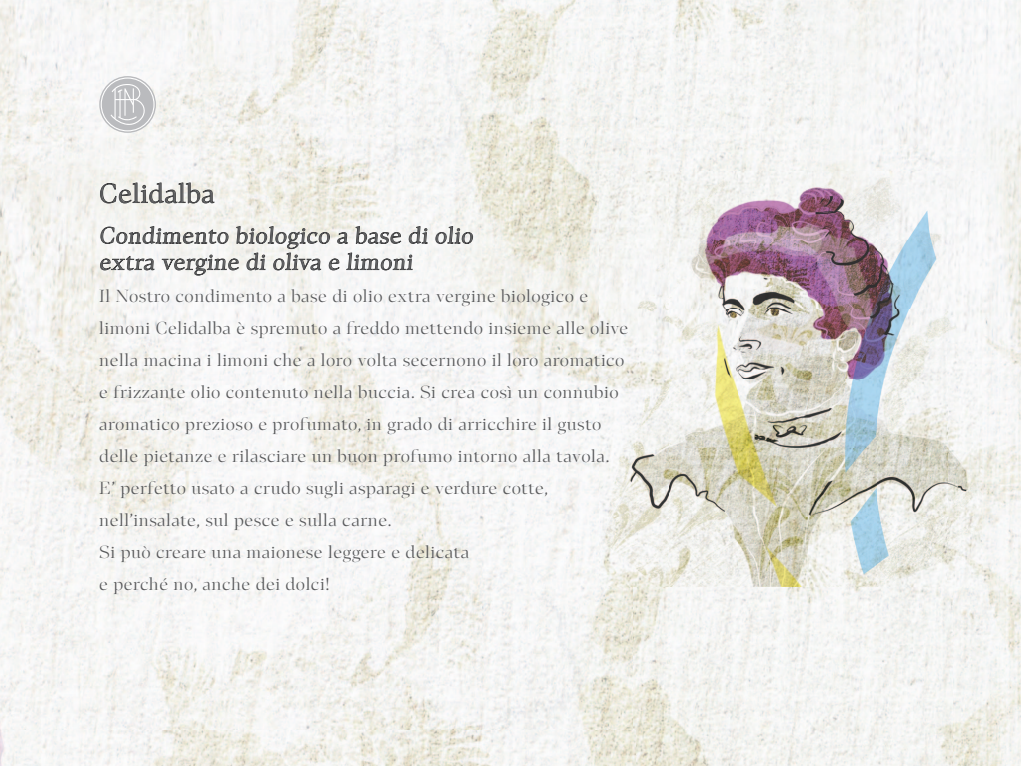
<style>
.page{position:relative;width:1021px;height:766px;background:#fff}
.page>*{position:absolute;margin:0;border:0;box-sizing:border-box;transform-origin:0 0}
.t1{font:26px "Teramo Po Bk";letter-spacing:.03em;color:#57585a}
.t2{font:22px/26.4px "Teramo Po Bk";color:#57585a}
.t3{font:17px/32px "Teramo Po Bk";letter-spacing:.03em;color:#57585a}
</style>
<div class="page">
<img style="left:0;top:0;width:633px;height:730px">
<img style="left:633px;top:0;width:387px;height:173px">
<img style="left:952px;top:173px;width:68px;height:592px">
<img style="left:633px;top:586px;width:319px;height:179px">
<img style="left:0;top:730px;width:635px;height:35px">
<img style="left:599px;top:172px;width:382px;height:414px">
<svg style="left:99px;top:182px;width:116px;height:22px"></svg>
<svg style="left:434px;top:225px;width:40px;height:19px"></svg>
<svg style="left:99px;top:212px;width:329px;height:64px"></svg>
<svg style="left:99px;top:76px;width:57px;height:57px"></svg>
<svg style="left:101px;top:77px;width:53px;height:54px"></svg>
<h1 class="t1" style="left:99px;top:175px;width:117px">Celidalba</h1>
<p class="t2" style="left:99px;top:221px;width:378px">Condimento biologico a base di olio extra vergine di oliva e limoni</p>
<p class="t3" style="left:99px;top:279px;width:530px">Il Nostro condimento a base di olio extra vergine biologico e limoni Celidalba è spremuto a freddo mettendo insieme alle olive nella macina i limoni che a loro volta secernono il loro aromatico e frizzante olio contenuto nella buccia. Si crea così un connubio aromatico prezioso e profumato, in grado di arricchire il gusto delle pietanze e rilasciare un buon profumo intorno alla tavola.<br>E’ perfetto usato a crudo sugli asparagi e verdure cotte, nell’insalate, sul pesce e sulla carne.<br>Si può creare una maionese leggere e delicata<br>e perché no, anche dei dolci!</p>
</div>
